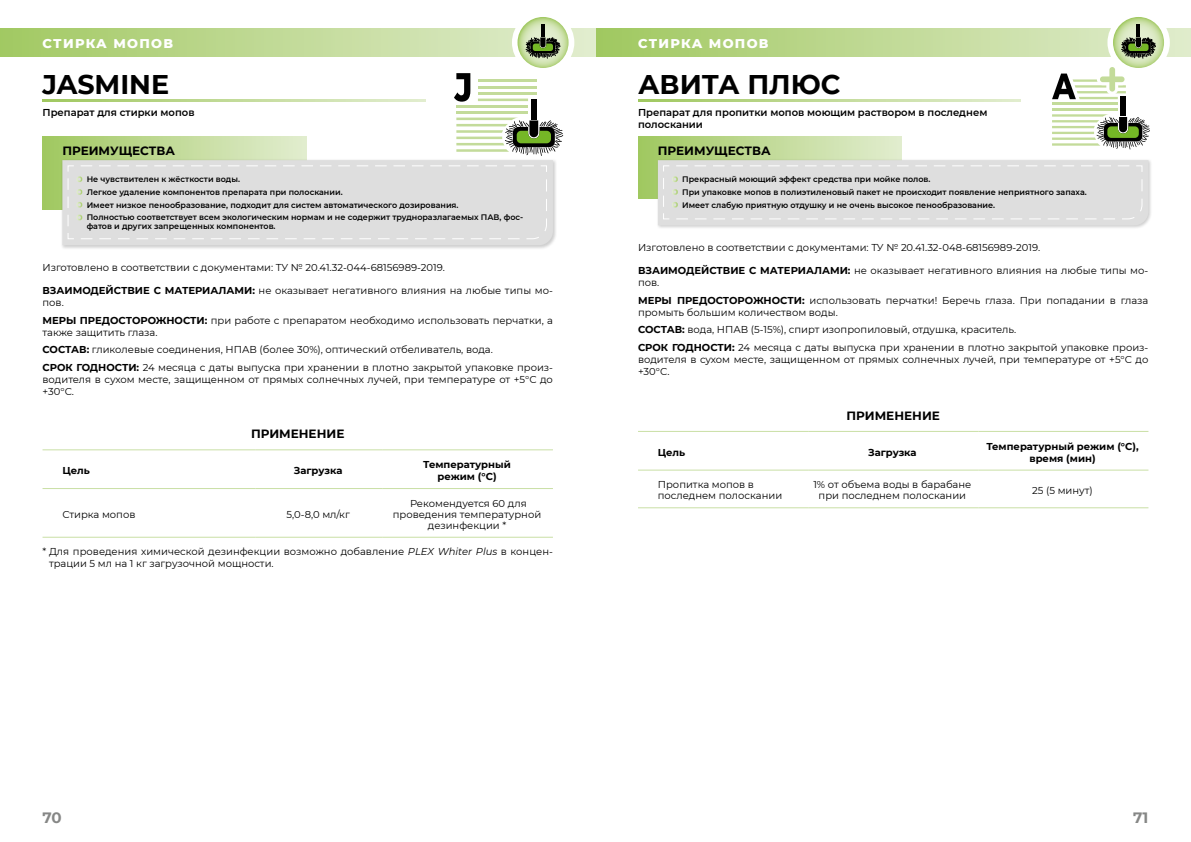
<style>
.page{position:relative;width:1191px;height:842px;background:#fff}
.page>*{position:absolute;margin:0;border:0;box-sizing:border-box;transform-origin:0 0}
.t1{font:700 27px "Montserrat";color:#000}
.t2{font:700 15px "Montserrat";color:#868786}
.t3{font:800 13px "Montserrat";letter-spacing:.1em;color:#fff}
.t4{font:700 12px "Montserrat";color:#000}
.t5{font:10px/12px "Montserrat";color:#000}
.t6{font:600 10px/12px "Montserrat";color:#000}
.t7{font:700 10px/12px "Montserrat";color:#000;text-align:center}
.t8{font:600 8px/12.8px "Montserrat";color:#000}
.s1{font-weight:700}
.s2{font-style:italic}
</style>
<div class="page">
<svg style="left:595px;top:28px;width:596px;height:29px;background:#bcd78f"></svg>
<svg style="left:638px;top:99px;width:382px;height:3px"></svg>
<div style="left:638px;top:136px;width:263px;height:62px;background:linear-gradient(to right,#a1c861,#e2edd0)"></div>
<div style="left:656px;top:158px;width:496px;height:72px;background:#000;opacity:.2"></div>
<div style="left:658px;top:160px;width:490px;height:65px;background:#dedede"></div>
<hr style="left:1052px;top:108px;width:65px;height:3px;background:#c3db9a">
<hr style="left:1052px;top:103px;width:65px;height:2px;background:#c3db9a">
<div style="left:1120px;top:97px;width:5px;height:19px;background:#000"></div>
<svg style="left:1052px;top:114px;width:98px;height:35px"></svg>
<div style="left:1107px;top:11px;width:62px;height:63px;background:#fff;border-radius:50%"></div>
<svg style="left:1113px;top:17px;width:51px;height:51px"></svg>
<hr style="left:1136px;top:25px;width:4px;height:12px;background:#000">
<svg style="left:1052px;top:37px;width:104px;height:62px"></svg>
<hr style="left:638px;top:507px;width:170px;height:1px;background:#c9dfa5">
<hr style="left:808px;top:507px;width:170px;height:1px;background:#c9dfa5">
<hr style="left:978px;top:507px;width:170px;height:1px;background:#c9dfa5">
<hr style="left:638px;top:431px;width:170px;height:1px;background:#c9dfa5">
<hr style="left:808px;top:431px;width:170px;height:1px;background:#c9dfa5">
<hr style="left:978px;top:431px;width:170px;height:1px;background:#c9dfa5">
<hr style="left:638px;top:470px;width:170px;height:1px;background:#c9dfa5">
<hr style="left:808px;top:470px;width:170px;height:1px;background:#c9dfa5">
<hr style="left:978px;top:470px;width:170px;height:1px;background:#c9dfa5">
<svg style="left:0;top:28px;width:595px;height:29px;background:#bfd994"></svg>
<svg style="left:43px;top:99px;width:382px;height:3px"></svg>
<div style="left:43px;top:136px;width:263px;height:74px;background:linear-gradient(to right,#a1c861,#e2edd0)"></div>
<div style="left:61px;top:158px;width:496px;height:92px;background:#000;opacity:.2"></div>
<div style="left:62px;top:160px;width:491px;height:85px;background:#dedede"></div>
<hr style="left:43px;top:537px;width:212px;height:1px;background:#c9dfa5">
<hr style="left:255px;top:537px;width:128px;height:1px;background:#c9dfa5">
<hr style="left:383px;top:537px;width:170px;height:1px;background:#c9dfa5">
<hr style="left:43px;top:449px;width:212px;height:1px;background:#c9dfa5">
<hr style="left:255px;top:449px;width:128px;height:1px;background:#c9dfa5">
<hr style="left:383px;top:449px;width:170px;height:1px;background:#c9dfa5">
<hr style="left:43px;top:488px;width:212px;height:1px;background:#c9dfa5">
<hr style="left:255px;top:488px;width:128px;height:1px;background:#c9dfa5">
<hr style="left:383px;top:488px;width:170px;height:1px;background:#c9dfa5">
<div style="left:67px;top:165px;width:480px;height:75px;background:#dedede"></div>
<svg style="left:454px;top:73px;width:16px;height:29px"></svg>
<hr style="left:478px;top:86px;width:59px;height:2px;background:#c3db9a">
<hr style="left:478px;top:92px;width:59px;height:3px;background:#c3db9a">
<hr style="left:478px;top:80px;width:59px;height:2px;background:#c3db9a">
<hr style="left:456px;top:111px;width:72px;height:3px;background:#c3db9a">
<hr style="left:456px;top:105px;width:72px;height:2px;background:#c3db9a">
<svg style="left:478px;top:99px;width:50px;height:2px"></svg>
<div style="left:531px;top:99px;width:6px;height:20px;background:#000"></div>
<svg style="left:456px;top:118px;width:107px;height:38px"></svg>
<div style="left:512px;top:11px;width:62px;height:63px;background:#fff;border-radius:50%"></div>
<svg style="left:517px;top:17px;width:51px;height:51px"></svg>
<svg style="left:525px;top:25px;width:36px;height:34px"></svg>
<h3 class="t3" style="left:43px;top:34px;width:132px">СТИРКА МОПОВ</h3>
<h1 class="t1" style="left:43px;top:65px;width:128px">JASMINE</h1>
<p class="t6" style="left:43px;top:106px;width:153px">Препарат для стирки мопов</p>
<p class="t4" style="left:62px;top:142px;width:114px">ПРЕИМУЩЕСТВА</p>
<p class="t8" style="left:87px;top:172px;width:438px">Не чувствителен к жёсткости воды.<br>Легкое удаление компонентов препарата при полоскании.<br>Имеет низкое пенообразование, подходит для систем автоматического дозирования.<br>Полностью соответствует всем экологическим нормам и не содержит трудноразлагаемых ПАВ, фос-</p>
<p class="t8" style="left:87px;top:219px;width:190px">фатов и других запрещенных компонентов.</p>
<p class="t5" style="left:43px;top:261px;width:404px">Изготовлено в соответствии с документами: ТУ № 20.41.32-044-68156989-2019.</p>
<p class="t5" style="left:43px;top:284px;width:512px"><span class="s1">ВЗАИМОДЕЙСТВИЕ С МАТЕРИАЛАМИ:</span> не оказывает негативного влияния на любые типы мо&shy;пов.</p>
<p class="t5" style="left:43px;top:314px;width:512px"><span class="s1">МЕРЫ ПРЕДОСТОРОЖНОСТИ:</span> при работе с препаратом необходимо использовать перчатки, а также защитить глаза.</p>
<p class="t5" style="left:43px;top:340px;width:512px;line-height:17.7px"><span class="s1">СОСТАВ:</span> гликолевые соединения, НПАВ (более 30%), оптический отбеливатель, вода.<br><span class="s1">СРОК ГОДНОСТИ:</span> 24 месяца с даты выпуска при хранении в плотно закрытой упаковке произ-</p>
<p class="t5" style="left:43px;top:373px;width:512px">водителя в сухом месте, защищенном от прямых солнечных лучей, при температуре от +5°С до +30°С.</p>
<p class="t4" style="left:251px;top:425px;width:95px">ПРИМЕНЕНИЕ</p>
<p class="t7" style="left:62px;top:464px;width:29px">Цель</p>
<p class="t7" style="left:294px;top:464px;width:50px">Загрузка</p>
<p class="t7" style="left:423px;top:458px;width:89px">Температурный режим (°C)</p>
<p class="t5" style="left:62px;top:508px;width:75px">Стирка мопов</p>
<p class="t5" style="left:286px;top:508px;width:65px">5,0-8,0 мл/кг</p>
<p class="t5" style="left:393px;top:497px;width:150px;line-height:11px;text-align:center">Рекомендуется 60 для проведения температурной дезинфекции *</p>
<p class="t5" style="left:49px;top:545px;width:505px;text-indent:-6px">* Для проведения химической дезинфекции возможно добавление <span class="s2">PLEX Whiter Plus</span> в концен&shy;трации 5 мл на 1 кг загрузочной мощности.</p>
<h3 class="t3" style="left:638px;top:34px;width:132px">СТИРКА МОПОВ</h3>
<h1 class="t1" style="left:638px;top:65px;width:204px">АВИТА ПЛЮС</h1>
<p class="t6" style="left:638px;top:106px;width:351px">Препарат для пропитки мопов моющим раствором в последнем полоскании</p>
<p class="t4" style="left:658px;top:142px;width:114px">ПРЕИМУЩЕСТВА</p>
<p class="t8" style="left:682px;top:172px;width:406px">Прекрасный моющий эффект средства при мойке полов.<br>При упаковке мопов в полиэтиленовый пакет не происходит появление неприятного запаха.<br>Имеет слабую приятную отдушку и не очень высокое пенообразование.</p>
<p class="t5" style="left:638px;top:241px;width:404px">Изготовлено в соответствии с документами: ТУ № 20.41.32-048-68156989-2019.</p>
<p class="t5" style="left:638px;top:264px;width:512px"><span class="s1">ВЗАИМОДЕЙСТВИЕ С МАТЕРИАЛАМИ:</span> не оказывает негативного влияния на любые типы мо&shy;пов.</p>
<p class="t5" style="left:638px;top:294px;width:512px"><span class="s1">МЕРЫ ПРЕДОСТОРОЖНОСТИ:</span> использовать перчатки! Беречь глаза. При попадании в глаза промыть большим количеством воды.</p>
<p class="t5" style="left:638px;top:321px;width:512px;line-height:17.7px"><span class="s1">СОСТАВ:</span> вода, НПАВ (5-15%), спирт изопропиловый, отдушка, краситель.<br><span class="s1">СРОК ГОДНОСТИ:</span> 24 месяца с даты выпуска при хранении в плотно закрытой упаковке произ-</p>
<p class="t5" style="left:638px;top:353px;width:512px">водителя в сухом месте, защищенном от прямых солнечных лучей, при температуре от +5°С до +30°С.</p>
<p class="t4" style="left:846px;top:407px;width:95px">ПРИМЕНЕНИЕ</p>
<p class="t7" style="left:658px;top:446px;width:29px">Цель</p>
<p class="t7" style="left:868px;top:446px;width:50px">Загрузка</p>
<p class="t7" style="left:986px;top:440px;width:154px">Температурный режим (°С), время (мин)</p>
<p class="t5" style="left:658px;top:479px;width:126px;line-height:11px">Пропитка мопов в последнем полоскании</p>
<p class="t5" style="left:813px;top:479px;width:159px;line-height:11px;text-align:center">1% от объема воды в барабане при последнем полоскании</p>
<p class="t5" style="left:1032px;top:484px;width:62px">25 (5 минут)</p>
<h2 class="t2" style="left:43px;top:806px;width:21px">70</h2>
<h2 class="t2" style="left:1133px;top:806px;width:17px">71</h2>
</div>
